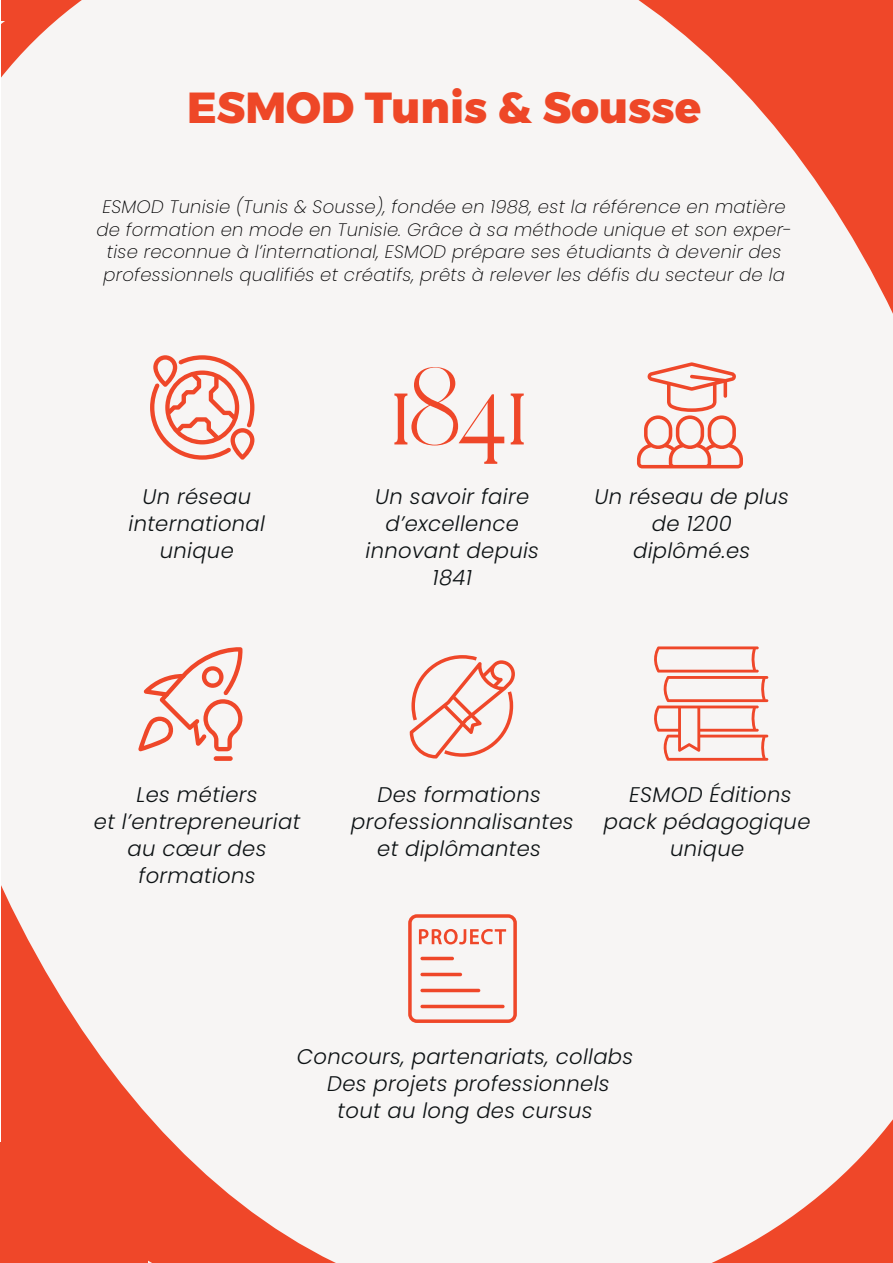
<style>
.page{position:relative;width:893px;height:1263px;background:#fff}
.page>*{position:absolute;margin:0;border:0;box-sizing:border-box;transform-origin:0 0}
.t1{font:43.5px "Argentum Sans VF";color:#ee4727}
.t2{font:italic 300 21.15px/26.8px "Poppins";letter-spacing:.015em;color:#0d1214;text-align:center}
.t3{font:italic 200 18px/22.5px "Poppins";letter-spacing:.015em;color:#000001;text-align:center}
</style>
<div class="page">
<div style="left:2px;top:0;width:891px;height:1262px;background:#f7f5f4"></div>
<div style="left:0;top:1143px;width:148px;height:120px;background:#ef4729"></div>
<div style="left:790px;top:0;width:103px;height:102px;background:#ef4729"></div>
<div style="left:2px;top:1px;width:35px;height:20px;background:#ef4729"></div>
<div style="left:862px;top:1167px;width:31px;height:95px;background:#ef4729"></div>
<svg style="left:753px;top:1195px;width:140px;height:68px"></svg>
<svg style="left:511px;top:393px;width:13px;height:51px"></svg>
<svg style="left:394px;top:367px;width:110px;height:97px"></svg>
<svg style="left:637px;top:362px;width:106px;height:106px"></svg>
<svg style="left:150px;top:355px;width:104px;height:105px"></svg>
<svg style="left:410px;top:655px;width:105px;height:103px"></svg>
<svg style="left:138px;top:647px;width:105px;height:104px"></svg>
<div style="left:214px;top:756px;width:19px;height:5px;background:#ef4729;border-radius:2px"></div>
<svg style="left:650px;top:646px;width:118px;height:115px"></svg>
<svg style="left:408px;top:914px;width:109px;height:109px"></svg>
<h1 class="t1" style="left:187px;top:77px;width:516px">ESMOD Tunis &amp; Sousse</h1>
<p class="t3" style="left:96px;top:196px;width:697px">ESMOD Tunisie (Tunis &amp; Sousse), fondée en 1988, est la référence en matière de formation en mode en Tunisie. Grâce à sa méthode unique et son exper&shy;tise reconnue à l’international, ESMOD prépare ses étudiants à devenir des professionnels qualifiés et créatifs, prêts à relever les défis du secteur de la</p>
<p class="t2" style="left:128px;top:483px;width:138px">Un réseau international unique</p>
<p class="t2" style="left:365px;top:483px;width:175px">Un savoir faire d’excellence innovant depuis<br>1841</p>
<p class="t2" style="left:594px;top:483px;width:196px">Un réseau de plus de 1200 diplômé.es</p>
<p class="t2" style="left:94px;top:782px;width:208px">Les métiers<br>et l’entrepreneuriat au cœur des formations</p>
<p class="t2" style="left:351px;top:782px;width:224px">Des formations professionnalisantes et diplômantes</p>
<p class="t2" style="left:604px;top:782px;width:208px">ESMOD Éditions pack pédagogique unique</p>
<p class="t2" style="left:297px;top:1043px;width:338px">Concours, partenariats, collabs<br>Des projets professionnels<br>tout au long des cursus</p>
</div>
